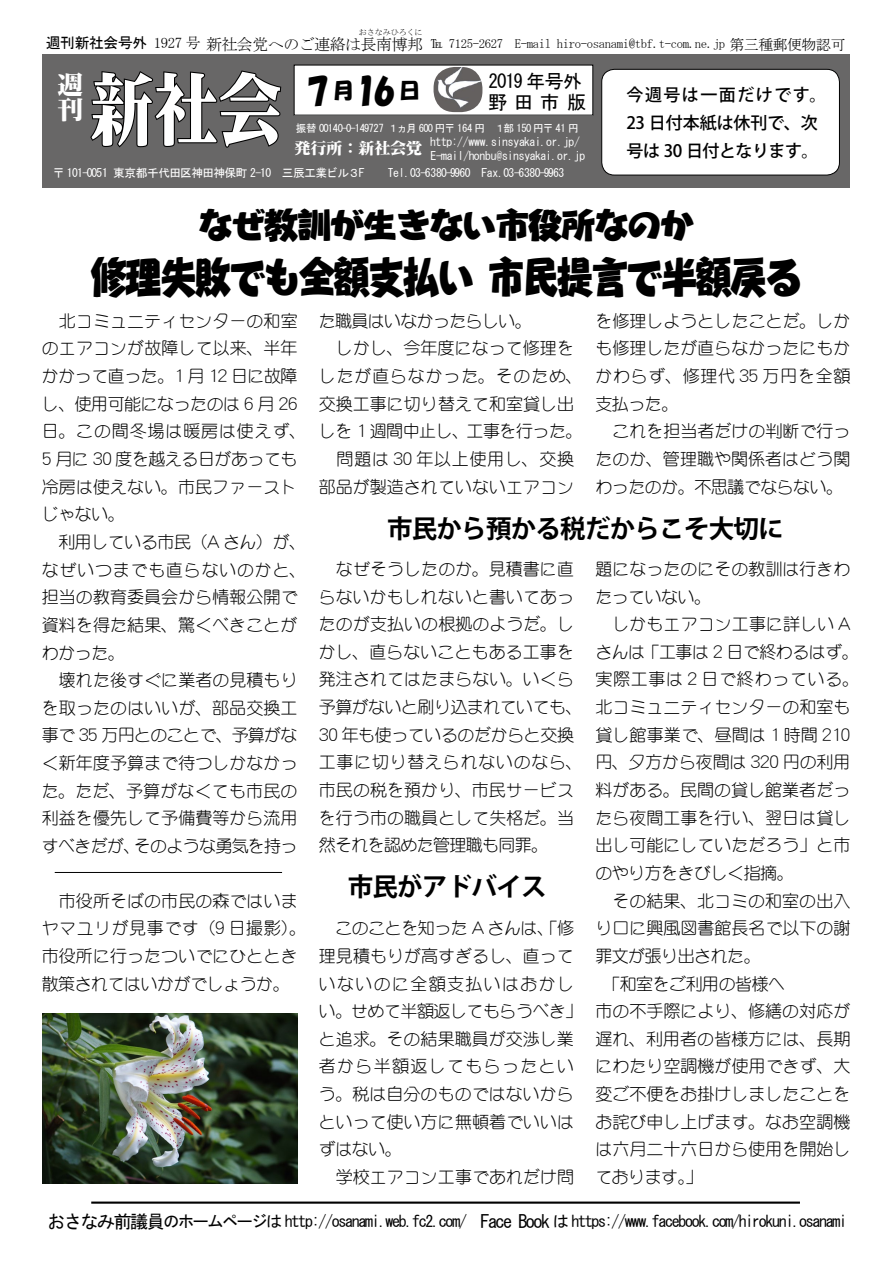
<style>
.page{position:relative;width:893px;height:1263px;background:#fff}
.page>*{position:absolute;margin:0;border:0;box-sizing:border-box;transform-origin:0 0}
.t1{font:79.65px "NIS M9 83 pv RKSJ H";color:#fff;scale:.8 1}
.t2{font:41.85px "NIS NPU 83 pv RKSJ H";letter-spacing:-.04em;color:#000;scale:.86 1}
.t3{font:34.05px "NIS NPU 83 pv RKSJ H";letter-spacing:-.03em;color:#000}
.t4{font:34.05px "HGS Soei Kakupoptai";color:#000}
.t5{font:700 25.5px "Koz Go Pro";letter-spacing:-.03em;color:#000}
.t6{font:25.5px/25.5px "NIS M9 83 pv RKSJ H";color:#fff}
.t7{font:21.3px "HGS Soei Kakupoptai";color:#000}
.t8{font:19.2px "MS Gothic";letter-spacing:-.045em;color:#000}
.t9{font:16.95px/27.6px "DF Maru Gothic Lt WINP RKSJ H";color:#000}
.t10{font:500 16.95px/27.6px "Koz Go Pro";letter-spacing:-.005em;color:#000}
.t11{font:15.9px "MS Gothic";letter-spacing:-.08em;color:#000}
.t12{font:15.9px "MS Mincho";letter-spacing:-.03em;color:#000}
.t13{font:15.9px "NIS M9 83 pv RKSJ H";color:#fff}
.t14{font:14.85px "MS Gothic";letter-spacing:-.03em;color:#000}
.t15{font:12.75px "MS Mincho";letter-spacing:-.03em;color:#000}
.t16{font:11.7px/13.8px "MS Gothic";letter-spacing:-.035em;color:#fff}
.t17{font:10.65px "MS Gothic";letter-spacing:-.045em;color:#fff}
.t18{font:7.95px "MS Mincho";color:#000}
.s1{font-family:"MS Mincho"}
.s2{font-size:15.9px}
.s3{font-size:14.85px}
.s4{font-size:34.05px}
.s5{font-size:18px}
</style>
<div class="page">
<div style="left:42px;top:54px;width:807px;height:134px;background:#686767"></div>
<svg style="left:90px;top:70px;width:192px;height:78px"></svg>
<div style="left:294px;top:65px;width:299px;height:50px;background:#fff"></div>
<div style="left:602px;top:69px;width:237px;height:106px;background:#fff;border-radius:13px"></div>
<div style="left:601px;top:69px;width:239px;height:106px;border:1px solid #000;border-radius:13px"></div>
<img style="left:434px;top:67px;width:48px;height:45px">
<hr style="left:91px;top:1201px;width:709px;height:3px;background:#000">
<hr style="left:55px;top:872px;width:227px;height:1px;background:#000">
<img style="left:43px;top:1013px;width:255px;height:170px">
<p class="t18" style="left:359px;top:28px;width:65px">おさなみひろくに</p>
<p class="t14" style="left:46px;top:35px;width:156px">週刊新社会号外 <span class="s1">1927 号</span></p>
<p class="t15" style="left:376px;top:37px;width:471px"><span class="s2">南博邦</span> ℡ 7125-2627 E-mail hiro-osanami@tbf.t-com.ne.jp <span class="s3">第三種郵便物認可</span></p>
<p class="t12" style="left:206px;top:36px;width:172px">新社会党へのご連絡は長</p>
<h3 class="t6" style="left:58px;top:70px;width:27px">週刊</h3>
<h1 class="t1" style="left:90px;top:60px;width:241px">新社会</h1>
<p class="t7" style="left:333px;top:80px;width:89px">月<span class="s4">16</span> 日</p>
<h3 class="t4" style="left:307px;top:73px;width:24px">7</h3>
<p class="t8" style="left:489px;top:71px;width:95px">2019 年号外</p>
<p class="t8" style="left:488px;top:92px;width:100px">野 田 市 版</p>
<p class="t17" style="left:296px;top:123px;width:284px">振替 00140-0-149727 １ヵ月 600 円〒 164 円　１部 150 円〒 41 円</p>
<p class="t16" style="left:430px;top:135px;width:157px">http://www.sinsyakai.or.jp/<br>E-mail/honbu@sinsyakai.or.jp</p>
<p class="t13" style="left:295px;top:138px;width:129px">発行所 : 新社会党</p>
<p class="t16" style="left:53px;top:166px;width:313px">〒 101-0051 東京都千代田区神田神保町 2-10 三辰工業ビル３F</p>
<p class="t16" style="left:388px;top:166px;width:178px">Tel.03-6380-9960 Fax.03-6380-9963</p>
<p class="t10" style="left:626px;top:82px;width:201px">今週号は一面だけです。<br>23 日付本紙は休刊で、次号は 30 日付となります。</p>
<h3 class="t3" style="left:198px;top:204px;width:497px">なぜ教訓が生きない市役所なのか</h3>
<h2 class="t2" style="left:91px;top:252px;width:828px">修理失敗でも全額支払い 市民提言で半額戻る</h2>
<p class="t9" style="left:42px;top:307px;width:266px">　北コミュニティセンターの和室のエアコンが故障して以来、半年かかって直った。1 月 12 日に故障し、使用可能になったのは 6 月 26日。この間冬場は暖房は使えず、<br>5 月に 30 度を越える日があっても冷房は使えない。市民ファーストじゃない。<br>　利用している市民（A さん）が、なぜいつまでも直らないのかと、担当の教育委員会から情報公開で資料を得た結果、驚くべきことがわかった。<br>　壊れた後すぐに業者の見積もりを取ったのはいいが、部品交換工事で 35 万円とのことで、予算がなく新年度予算まで待つしかなかった。ただ、予算がなくても市民の利益を優先して予備費等から流用すべきだが、そのような勇気を持っ</p>
<p class="t9" style="left:319px;top:307px;width:265px">た職員はいなかったらしい。<br>　しかし、今年度になって修理をしたが直らなかった。そのため、交換工事に切り替えて和室貸し出しを 1 週間中止し、工事を行った。　問題は 30 年以上使用し、交換部品が製造されていないエアコン</p>
<p class="t9" style="left:595px;top:307px;width:257px">を修理しようとしたことだ。しかも修理したが直らなかったにもかかわらず、修理代 35 万円を全額支払った。<br>　これを担当者だけの判断で行ったのか、管理職や関係者はどう関わったのか。不思議でならない。</p>
<h3 class="t5" style="left:387px;top:512px;width:398px">市民から預かる税だからこそ大切に</h3>
<p class="t9" style="left:319px;top:555px;width:265px">　なぜそうしたのか。見積書に直らないかもしれないと書いてあったのが支払いの根拠のようだ。しかし、直らないこともある工事を発注されてはたまらない。いくら予算がないと刷り込まれていても、<br>30 年も使っているのだからと交換工事に切り替えられないのなら、市民の税を預かり、市民サービスを行う市の職員として失格だ。当然それを認めた管理職も同罪。</p>
<p class="t9" style="left:595px;top:555px;width:265px">題になったのにその教訓は行きわたっていない。<br>　しかもエアコン工事に詳しい Aさんは「工事は 2 日で終わるはず。実際工事は２日で終わっている。北コミュニティセンターの和室も貸し館事業で、昼間は 1 時間 210円、夕方から夜間は 320 円の利用料がある。民間の貸し館業者だったら夜間工事を行い、翌日は貸し出し可能にしていただろう」と市のやり方をきびしく指摘。<br>　その結果、北コミの和室の出入り口に興風図書館長名で以下の謝罪文が張り出された。<br>　「和室をご利用の皆様へ<br>市の不手際により、修繕の対応が遅れ、利用者の皆様方には、長期にわたり空調機が使用できず、大変ご不便をお掛けしましたことをお詫び申し上げます。なお空調機は六月二十六日から使用を開始しております。」</p>
<h3 class="t5" style="left:348px;top:870px;width:200px">市民がアドバイス</h3>
<p class="t9" style="left:42px;top:887px;width:266px">　市役所そばの市民の森ではいまヤマユリが見事です（9 日撮影）。市役所に行ったついでにひととき散策されてはいかがでしょうか。</p>
<p class="t9" style="left:319px;top:914px;width:265px">　このことを知った A さんは、「修理見積もりが高すぎるし、直っていないのに全額支払いはおかしい。せめて半額返してもらうべき」と追求。その結果職員が交渉し業者から半額返してもらったという。税は自分のものではないからといって使い方に無頓着でいいはずはない。<br>　学校エアコン工事であれだけ問</p>
<p class="t11" style="left:47px;top:1213px;width:801px"><span class="s5">おさなみ前議員</span>のホームページは http://osanami.web.fc2.com/　<span class="s5">Face Book</span> は https://www.facebook.com/hirokuni.osanami</p>
</div>
